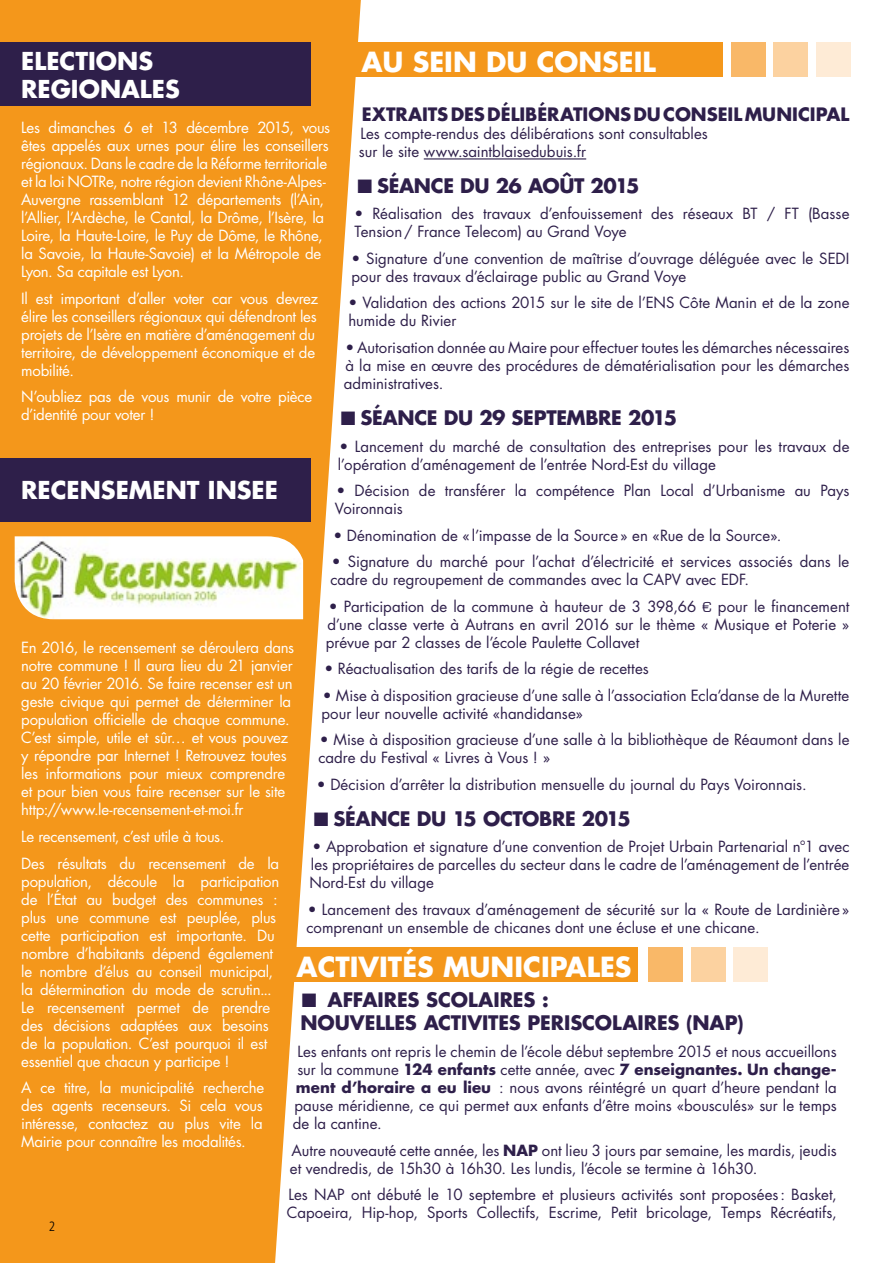
<style>
.page{position:relative;width:893px;height:1263px;background:#fff}
.page>*{position:absolute;margin:0;border:0;box-sizing:border-box;transform-origin:0 0}
.t1{font:700 27px "Futura";color:#fff}
.t2{font:700 24px/28.8px "Futura";color:#fff}
.t3{font:700 19.5px/23.4px "Futura";letter-spacing:-.015em;color:#2e1f4a}
.t4{font:700 18px "Futura";color:#2e1f4a}
.t5{font:15px/18px "Futura";color:#2e1f4a}
.t6{font:15px/18px "Futura";letter-spacing:-.02em;color:#fff}
.t7{font:700 15px "Futura";color:#2e1f4a}
.t8{font:300 condensed 13.5px "Frutiger";color:#000}
.s1{font-family:"Eurostile"}
.s2{font-weight:400}
.s3{font-weight:700}
</style>
<div class="page">
<svg style="left:0;top:0;width:361px;height:1263px;background:#f5a439"></svg>
<div style="left:0;top:43px;width:310px;height:63px;background:#2e1f4a"></div>
<div style="left:0;top:458px;width:310px;height:63px;background:#2e1f4a"></div>
<hr style="left:424px;top:158px;width:162px;height:1px;background:#2e1f4a">
<div style="left:340px;top:43px;width:383px;height:34px;background:#f4971b"></div>
<div style="left:731px;top:43px;width:34px;height:34px;background:#f9b868"></div>
<div style="left:774px;top:43px;width:34px;height:34px;background:#fcd2a0"></div>
<div style="left:816px;top:43px;width:34px;height:34px;background:#feebd6"></div>
<div style="left:292px;top:947px;width:346px;height:34px;background:#f4971b"></div>
<div style="left:649px;top:947px;width:34px;height:34px;background:#f9b868"></div>
<div style="left:691px;top:947px;width:34px;height:34px;background:#fcd2a0"></div>
<div style="left:734px;top:947px;width:34px;height:34px;background:#feebd6"></div>
<img style="left:15px;top:536px;width:288px;height:83px">
<h2 class="t2" style="left:21px;top:46px;width:160px">ELECTIONS<br>REGIONALES</h2>
<h1 class="t1" style="left:361px;top:43px;width:296px">AU SEIN DU CONSEIL</h1>
<p class="t4" style="left:362px;top:101px;width:489px">EXTRAITS DES DÉLIBÉRATIONS DU CONSEIL MUNICIPAL</p>
<p class="t5" style="left:359px;top:124px;width:351px">Les compte-rendus des délibérations sont consultables sur le site www.saintblaisedubuis.fr</p>
<h3 class="t3" style="left:357px;top:173px;width:284px">■ SÉANCE DU 26 AOÛT 2015</h3>
<p class="t5" style="left:354px;top:205px;width:497px">• Réalisation des travaux d’enfouissement des réseaux BT / FT (Basse<br>Tension/ France Telecom) au Grand Voye</p>
<p class="t5" style="left:351px;top:249px;width:499px">• Signature d’une convention de maîtrise d’ouvrage déléguée avec le SEDI pour des travaux d’éclairage public au Grand Voye</p>
<p class="t5" style="left:348px;top:294px;width:503px">• Validation des actions 2015 sur le site de l’ENS Côte Manin et de la zone humide du Rivier</p>
<p class="t5" style="left:344px;top:338px;width:507px;text-align:justify">• Autorisation donnée au Maire pour effectuer toutes les démarches nécessaires à la mise en œuvre des procédures de dématérialisation pour les démarches administratives.</p>
<h3 class="t3" style="left:341px;top:405px;width:338px">■ SÉANCE DU 29 SEPTEMBRE 2015</h3>
<p class="t5" style="left:338px;top:437px;width:513px">• Lancement du marché de consultation des entreprises pour les travaux de l’opération d’aménagement de l’entrée Nord-Est du village</p>
<p class="t5" style="left:335px;top:481px;width:516px">• Décision de transférer la compétence Plan Local d’Urbanisme au Pays<br>Voironnais</p>
<p class="t5" style="left:333px;top:526px;width:449px">• Dénomination de «l’impasse de la Source» en «Rue de la Source».</p>
<p class="t5" style="left:330px;top:552px;width:520px">• Signature du marché pour l’achat d’électricité et services associés dans le cadre du regroupement de commandes avec la CAPV avec EDF.</p>
<p class="t5" style="left:326px;top:597px;width:525px;text-align:justify">• Participation de la commune à hauteur de 3 398,66 <span class="s1">€</span> pour le financement d’une classe verte à Autrans en avril 2016 sur le thème « Musique et Poterie » prévue par 2 classes de l’école Paulette Collavet</p>
<p class="t5" style="left:324px;top:659px;width:326px">• Réactualisation des tarifs de la régie de recettes</p>
<p class="t5" style="left:321px;top:686px;width:529px">• Mise à disposition gracieuse d’une salle à l’association Ecla’danse de la Murette pour leur nouvelle activité «handidanse»</p>
<p class="t5" style="left:318px;top:730px;width:533px">• Mise à disposition gracieuse d’une salle à la bibliothèque de Réaumont dans le cadre du Festival « Livres à Vous ! »</p>
<p class="t5" style="left:317px;top:775px;width:491px">• Décision d’arrêter la distribution mensuelle du journal du Pays Voironnais.</p>
<h3 class="t3" style="left:314px;top:806px;width:318px">■ SÉANCE DU 15 OCTOBRE 2015</h3>
<p class="t5" style="left:309px;top:837px;width:542px;text-align:justify">• Approbation et signature d’une convention de Projet Urbain Partenarial n°1 avec les propriétaires de parcelles du secteur dans le cadre de l’aménagement de l’entrée Nord-Est du village</p>
<p class="t5" style="left:306px;top:900px;width:545px">• Lancement des travaux d’aménagement de sécurité sur la « Route de Lardinière » comprenant un ensemble de chicanes dont une écluse et une chicane.</p>
<p class="t6" style="left:21px;top:119px;width:310px">Les dimanches 6 et 13 décembre 2015, vous êtes appelés aux urnes pour élire les conseillers régionaux. Dans le cadre de la Réforme territoriale et la loi NOTRe, notre région devient Rhône-Alpes-Auvergne rassemblant 12 départements (l’Ain, l’Allier, l’Ardèche, le Cantal, la Drôme, l’Isère, la Loire, la Haute-Loire, le Puy de Dôme, le Rhône, la Savoie, la Haute-Savoie) et la Métropole de Lyon. Sa capitale est Lyon.</p>
<p class="t6" style="left:21px;top:289px;width:299px">Il est important d’aller voter car vous devrez élire les conseillers régionaux qui défendront les projets de l’Isère en matière d’aménagement du territoire, de développement économique et de mobilité.</p>
<p class="t6" style="left:21px;top:388px;width:292px">N’oubliez pas de vous munir de votre pièce d’identité pour voter !</p>
<h2 class="t2" style="left:21px;top:475px;width:258px">RECENSEMENT INSEE</h2>
<p class="t6" style="left:21px;top:639px;width:274px">En 2016, le recensement se déroulera dans notre commune ! Il aura lieu du 21 janvier au 20 février 2016. Se faire recenser est un geste civique qui permet de déterminer la population officielle de chaque commune.<br>C’est simple, utile et sûr… et vous pouvez y répondre par Internet ! Retrouvez toutes les informations pour mieux comprendre et pour bien vous faire recenser sur le site http://www.le-recensement-et-moi.fr</p>
<p class="t6" style="left:21px;top:823px;width:259px;line-height:26.5px">Le recensement, c’est utile à tous.<br>Des résultats du recensement de la</p>
<p class="t6" style="left:21px;top:872px;width:259px">population, découle la participation de l’État au budget des communes : plus une commune est peuplée, plus cette participation est importante. Du nombre d’habitants dépend également le nombre d’élus au conseil municipal, la détermination du mode de scrutin...<br>Le recensement permet de prendre des décisions adaptées aux besoins de la population. C’est pourquoi il est essentiel que chacun y participe !</p>
<p class="t6" style="left:21px;top:1078px;width:245px;text-align:justify">A ce titre, la municipalité recherche des agents recenseurs. Si cela vous intéresse, contactez au plus vite la Mairie pour connaître les modalités.</p>
<h1 class="t1" style="left:297px;top:948px;width:336px">ACTIVITÉS MUNICIPALES</h1>
<h3 class="t3" style="left:300px;top:987px;width:445px">■ AFFAIRES SCOLAIRES :<br>NOUVELLES ACTIVITES PERISCOLAIRES (NAP)</h3>
<p class="t5" style="left:297px;top:1042px;width:541px">Les enfants ont repris le chemin de l’école début septembre 2015 et nous accueillons</p>
<p class="t7" style="left:297px;top:1059px;width:541px"><span class="s2">sur la commune</span> 124 enfants <span class="s2">cette année, avec</span> 7 enseignantes. Un change-</p>
<p class="t5" style="left:296px;top:1078px;width:542px"><span class="s3">ment d’horaire a eu lieu</span> : nous avons réintégré un quart d’heure pendant la</p>
<p class="t5" style="left:294px;top:1096px;width:544px">pause méridienne, ce qui permet aux enfants d’être moins «bousculés» sur le temps</p>
<p class="t5" style="left:293px;top:1114px;width:90px">de la cantine.</p>
<p class="t5" style="left:290px;top:1141px;width:548px">Autre nouveauté cette année, les <span class="s3">NAP</span> ont lieu 3 jours par semaine, les mardis, jeudis et vendredis, de 15h30 à 16h30. Les lundis, l’école se termine à 16h30.</p>
<p class="t5" style="left:287px;top:1185px;width:551px">Les NAP ont débuté le 10 septembre et plusieurs activités sont proposées: Basket,<br>Capoeira, Hip-hop, Sports Collectifs, Escrime, Petit bricolage, Temps Récréatifs,</p>
<p class="t8" style="left:49px;top:1218px;width:8px">2</p>
</div>
